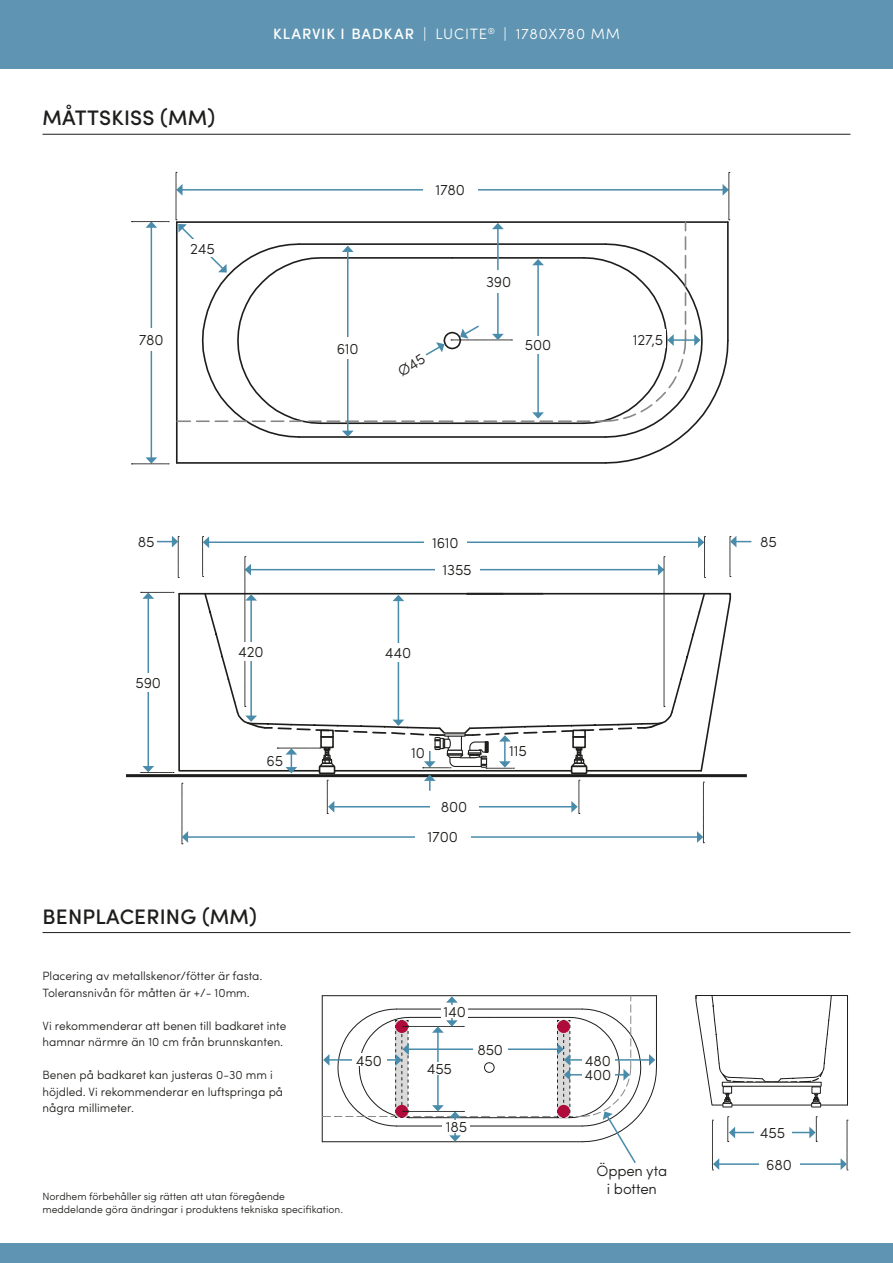
<style>
.page{position:relative;width:893px;height:1263px;background:#fff}
.page>*{position:absolute;margin:0;border:0;box-sizing:border-box;transform-origin:0 0}
.sid_2_h2_blå_med_lin{font:500 21px "Sofia Pro";letter-spacing:.01em;color:#1d1d1b}
.sid_2_h2_högerställd{font:300 15px "Sofia Pro";letter-spacing:-.01em;color:#1d1d1b}
.sid_2_h2{font:300 15px "Sofia Pro";letter-spacing:.05em;color:#fff}
.t1{font:300 12px/16.5px "Sofia Pro";color:#1d1d1b}
.t2{font:300 10.5px/12.6px "Sofia Pro";color:#1d1d1b}
.s1{font-weight:500}
</style>
<div class="page">
<svg style="left:695px;top:995px;width:153px;height:112px"></svg>
<div style="left:722px;top:1103px;width:10px;height:4px;border:1px solid #1e1e1c"></div>
<div style="left:723px;top:1087px;width:9px;height:6px;background:#fff"></div>
<div style="left:723px;top:1086px;width:9px;height:8px;border:1px solid #1e1e1c"></div>
<div style="left:812px;top:1087px;width:8px;height:6px;background:#fff"></div>
<div style="left:811px;top:1086px;width:10px;height:8px;border:1px solid #1e1e1c"></div>
<hr style="left:722px;top:1082px;width:99px;height:4px;background:#fff">
<div style="left:722px;top:1082px;width:100px;height:5px;border:1px solid #1e1e1c"></div>
<svg style="left:175px;top:220px;width:554px;height:244px"></svg>
<svg style="left:559px;top:420px;width:12px;height:2px"></svg>
<hr style="left:43px;top:134px;width:807px;height:1px;background:#1d1d1b">
<hr style="left:43px;top:932px;width:807px;height:1px;background:#1d1d1b">
<div style="left:0;top:0;width:893px;height:68px;background:#5f95b2"></div>
<div style="left:0;top:1244px;width:893px;height:19px;background:#5f95b2"></div>
<hr style="left:151px;top:227px;width:1px;height:231px;background:#488baa">
<hr style="left:182px;top:189px;width:541px;height:2px;background:#488baa">
<div style="left:134px;top:328px;width:34px;height:22px;background:#fff"></div>
<hr style="left:537px;top:265px;width:2px;height:148px;background:#488baa">
<svg style="left:532px;top:259px;width:12px;height:6px"></svg>
<svg style="left:521px;top:412px;width:31px;height:10px"></svg>
<div style="left:521px;top:336px;width:34px;height:17px;background:#fff"></div>
<div style="left:482px;top:270px;width:34px;height:23px;background:#fff"></div>
<svg style="left:131px;top:221px;width:38px;height:7px"></svg>
<svg style="left:577px;top:237px;width:152px;height:227px"></svg>
<div style="left:631px;top:330px;width:34px;height:18px;background:#fff"></div>
<svg style="left:723px;top:172px;width:7px;height:49px"></svg>
<svg style="left:131px;top:457px;width:38px;height:8px"></svg>
<hr style="left:734px;top:1132px;width:76px;height:1px;background:#488baa">
<svg style="left:728px;top:1116px;width:7px;height:26px"></svg>
<svg style="left:809px;top:1116px;width:8px;height:26px"></svg>
<hr style="left:718px;top:1163px;width:123px;height:2px;background:#488baa">
<svg style="left:712px;top:1120px;width:7px;height:50px"></svg>
<svg style="left:841px;top:1120px;width:7px;height:50px"></svg>
<div style="left:754px;top:1124px;width:37px;height:17px;background:#fff"></div>
<div style="left:759px;top:1155px;width:40px;height:17px;background:#fff"></div>
<hr style="left:126px;top:774px;width:621px;height:3px;background:#1d1d1b">
<svg style="left:322px;top:996px;width:335px;height:167px"></svg>
<div style="left:442px;top:1005px;width:26px;height:12px;background:#fff"></div>
<svg style="left:141px;top:536px;width:610px;height:308px"></svg>
<div style="left:234px;top:641px;width:34px;height:19px;background:#fff"></div>
<svg style="left:176px;top:172px;width:339px;height:267px"></svg>
<p class="sid_2_h2_blå_med_lin" style="left:43px;top:102px;width:174px">MÅTTSKISS (MM)</p>
<p class="sid_2_h2_högerställd" style="left:190px;top:238px;width:26px">245</p>
<p class="sid_2_h2_högerställd" style="left:139px;top:328px;width:26px">780</p>
<p class="sid_2_h2" style="left:273px;top:23px;width:348px"><span class="s1">KLARVIK I BADKAR</span> | LUCITE<sup>®</sup> | 1780X780 MM</p>
<p class="sid_2_h2_högerställd" style="left:337px;top:337px;width:24px">610</p>
<p class="sid_2_h2_högerställd" style="left:435px;top:179px;width:31px">1780</p>
<p class="sid_2_h2_högerställd" style="left:486px;top:271px;width:27px">390</p>
<p class="sid_2_h2_högerställd" style="left:525px;top:334px;width:28px">500</p>
<p class="sid_2_h2_högerställd" style="left:633px;top:328px;width:32px">127,5</p>
<p class="sid_2_h2_högerställd" style="left:138px;top:531px;width:18px">85</p>
<p class="sid_2_h2_högerställd" style="left:760px;top:531px;width:18px">85</p>
<p class="sid_2_h2_högerställd" style="left:432px;top:532px;width:28px">1610</p>
<p class="sid_2_h2_högerställd" style="left:442px;top:559px;width:31px">1355</p>
<p class="sid_2_h2_högerställd" style="left:135px;top:672px;width:27px">590</p>
<p class="sid_2_h2_högerställd" style="left:238px;top:640px;width:27px">420</p>
<p class="sid_2_h2_högerställd" style="left:267px;top:749px;width:18px">65</p>
<p class="sid_2_h2_högerställd" style="left:385px;top:642px;width:28px">440</p>
<p class="sid_2_h2_högerställd" style="left:411px;top:742px;width:15px">10</p>
<p class="sid_2_h2_högerställd" style="left:509px;top:740px;width:19px">115</p>
<p class="sid_2_h2_högerställd" style="left:441px;top:796px;width:28px">800</p>
<p class="sid_2_h2_högerställd" style="left:427px;top:826px;width:32px">1700</p>
<p class="sid_2_h2_blå_med_lin" style="left:43px;top:901px;width:216px">BENPLACERING (MM)</p>
<p class="t1" style="left:43px;top:967px;width:222px">Placering av metallskenor/fötter är fasta.<br>Toleransnivån för måtten är +/- 10mm.</p>
<p class="t1" style="left:43px;top:1016px;width:245px">Vi rekommenderar att benen till badkaret inte hamnar närmre än 10 cm från brunnskanten.</p>
<p class="t1" style="left:43px;top:1066px;width:242px">Benen på badkaret kan justeras 0-30 mm i höjdled. Vi rekommenderar en luftspringa på några millimeter.</p>
<p class="t2" style="left:43px;top:1189px;width:302px">Nordhem förbehåller sig rätten att utan föregående meddelande göra ändringar i produktens tekniska specifikation.</p>
<p class="sid_2_h2_högerställd" style="left:443px;top:1000px;width:24px">140</p>
<p class="sid_2_h2_högerställd" style="left:477px;top:1038px;width:27px">850</p>
<p class="sid_2_h2_högerställd" style="left:356px;top:1049px;width:28px">450</p>
<p class="sid_2_h2_högerställd" style="left:585px;top:1049px;width:28px">480</p>
<p class="sid_2_h2_högerställd" style="left:427px;top:1058px;width:27px">455</p>
<p class="sid_2_h2_högerställd" style="left:585px;top:1063px;width:28px">400</p>
<p class="sid_2_h2_högerställd" style="left:446px;top:1115px;width:23px">185</p>
<p class="sid_2_h2_högerställd" style="left:597px;top:1159px;width:72px">Öppen yta</p>
<p class="sid_2_h2_högerställd" style="left:607px;top:1177px;width:52px">i botten</p>
<p class="sid_2_h2_högerställd" style="left:760px;top:1122px;width:27px">455</p>
<p class="sid_2_h2_högerställd" style="left:766px;top:1153px;width:27px">680</p>
</div>
